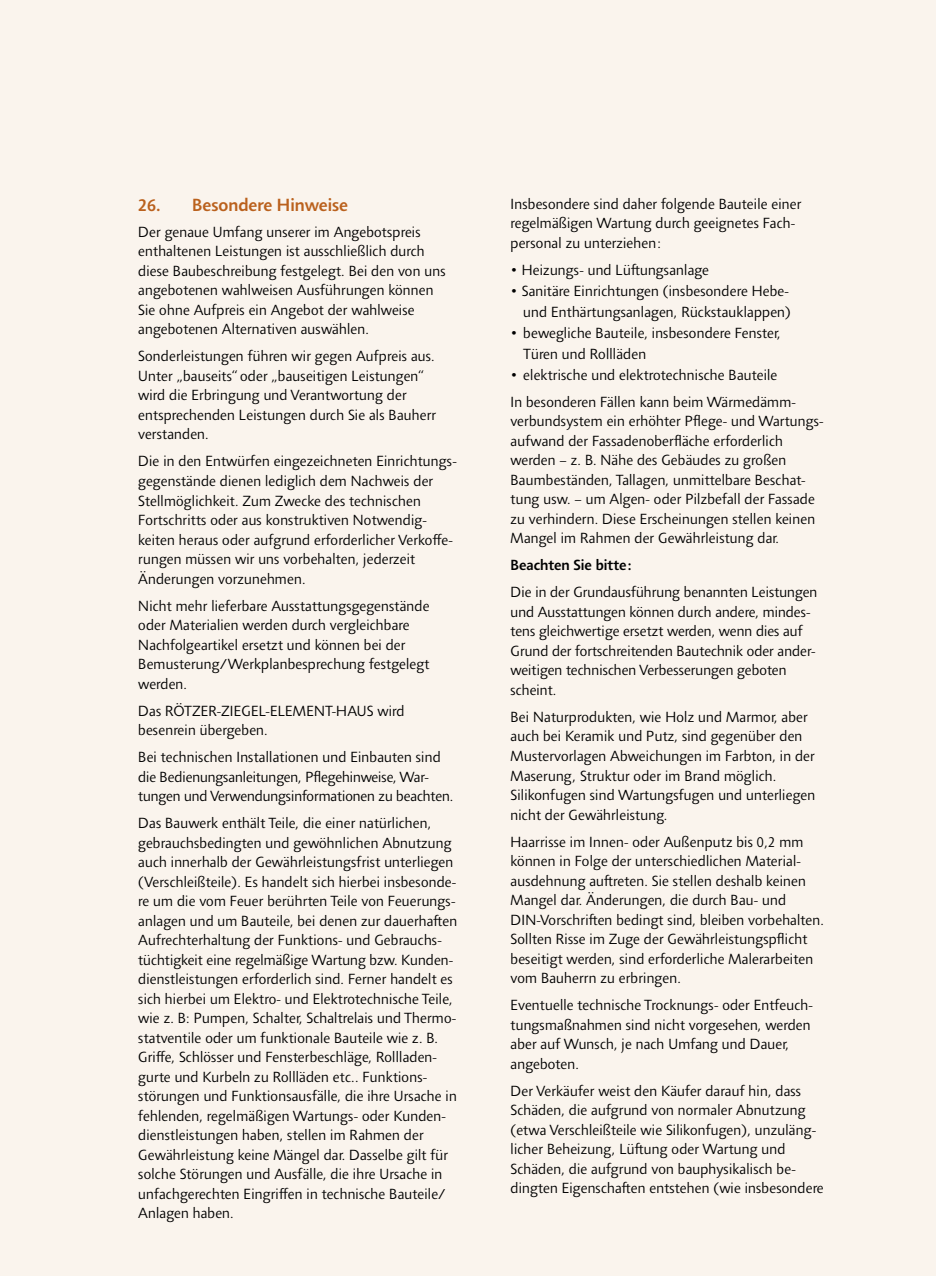
<style>
.page{position:relative;width:936px;height:1276px;background:#fff}
.page>*{position:absolute;margin:0;border:0;box-sizing:border-box;transform-origin:0 0}
.t1{font:500 18px "Agilita LT Pro";color:#ba611d}
.t2{font:300 15px/19.5px "Agilita LT Pro";color:#000}
.t3{font:500 15px "Agilita LT Pro";color:#000}
</style>
<div class="page">
<div style="left:0;top:0;width:935px;height:1276px;background:#faf4ed"></div>
<p class="t1" style="left:138px;top:192px;width:211px">26. Besondere Hinweise</p>
<p class="t2" style="left:138px;top:222px;width:309px">Der genaue Umfang unserer im Angebotspreis enthaltenen Leistungen ist ausschließlich durch diese Baubeschreibung festgelegt. Bei den von uns angebotenen wahlweisen Ausführungen können Sie ohne Aufpreis ein Angebot der wahlweise angebotenen Alternativen auswählen.</p>
<p class="t2" style="left:138px;top:346px;width:299px">Sonderleistungen führen wir gegen Aufpreis aus.<br>Unter „bauseits“ oder „bauseitigen Leistungen“ wird die Erbringung und Verantwortung der entsprechenden Leistungen durch Sie als Bauherr verstanden.</p>
<p class="t2" style="left:138px;top:451px;width:320px">Die in den Entwürfen eingezeichneten Einrichtungs&shy;gegenstände dienen lediglich dem Nachweis der Stellmöglichkeit. Zum Zwecke des technischen Fortschritts oder aus konstruktiven Notwendig&shy;keiten heraus oder aufgrund erforderlicher Verkoffe&shy;rungen müssen wir uns vorbehalten, jederzeit Änderungen vorzunehmen.</p>
<p class="t2" style="left:138px;top:595px;width:293px">Nicht mehr lieferbare Ausstattungsgegenstände oder Materialien werden durch vergleichbare Nachfolgeartikel ersetzt und können bei der Bemusterung/Werkplanbesprechung festgelegt werden.</p>
<p class="t2" style="left:138px;top:700px;width:268px">Das RÖTZER-ZIEGEL-ELEMENT-HAUS wird besenrein übergeben.</p>
<p class="t2" style="left:138px;top:747px;width:317px">Bei technischen Installationen und Einbauten sind die Bedienungsanleitungen, Pflegehinweise, War&shy;tungen und Verwendungsinformationen zu beachten.</p>
<p class="t2" style="left:138px;top:813px;width:320px">Das Bauwerk enthält Teile, die einer natürlichen, gebrauchsbedingten und gewöhnlichen Abnutzung auch innerhalb der Gewährleistungsfrist unterliegen (Verschleißteile). Es handelt sich hierbei insbesonde&shy;re um die vom Feuer berührten Teile von Feuerungs&shy;anlagen und um Bauteile, bei denen zur dauerhaften Aufrechterhaltung der Funktions- und Gebrauchs&shy;tüchtigkeit eine regelmäßige Wartung bzw. Kunden&shy;dienstleistungen erforderlich sind. Ferner handelt es sich hierbei um Elektro- und Elektrotechnische Teile, wie z. B: Pumpen, Schalter, Schaltrelais und Thermo&shy;statventile oder um funktionale Bauteile wie z. B.<br>Griffe, Schlösser und Fensterbeschläge, Rollladen&shy;gurte und Kurbeln zu Rollläden etc.. Funktions&shy;störungen und Funktionsausfälle, die ihre Ursache in fehlenden, regelmäßigen Wartungs- oder Kunden&shy;dienstleistungen haben, stellen im Rahmen der Gewährleistung keine Mängel dar. Dasselbe gilt für solche Störungen und Ausfälle, die ihre Ursache in unfachgerechten Eingriffen in technische Bauteile/ Anlagen haben.</p>
<p class="t2" style="left:510px;top:194px;width:292px">Insbesondere sind daher folgende Bauteile einer regelmäßigen Wartung durch geeignetes Fach&shy;personal zu unterziehen:</p>
<p class="t2" style="left:510px;top:260px;width:200px">• Heizungs- und Lüftungsanlage</p>
<p class="t2" style="left:510px;top:280px;width:282px;line-height:21px;text-align:right">• Sanitäre Einrichtungen (insbesondere Hebe&shy;und Enthärtungsanlagen, Rückstauklappen)</p>
<p class="t2" style="left:523px;top:322px;width:259px;line-height:21px;text-indent:-13px">• bewegliche Bauteile, insbesondere Fenster,<br>Türen und Rollläden</p>
<p class="t2" style="left:510px;top:361px;width:287px;line-height:27px">• elektrische und elektrotechnische Bauteile<br>In besonderen Fällen kann beim Wärmedämm-</p>
<p class="t2" style="left:510px;top:411px;width:315px">verbundsystem ein erhöhter Pflege- und Wartungs&shy;aufwand der Fassadenoberfläche erforderlich werden – z. B. Nähe des Gebäudes zu großen Baumbeständen, Tallagen, unmittelbare Beschat&shy;tung usw. – um Algen- oder Pilzbefall der Fassade zu verhindern. Diese Erscheinungen stellen keinen Mangel im Rahmen der Gewährleistung dar.</p>
<p class="t3" style="left:510px;top:555px;width:122px">Beachten Sie bitte:</p>
<p class="t2" style="left:510px;top:582px;width:308px">Die in der Grundausführung benannten Leistungen und Ausstattungen können durch andere, mindes&shy;tens gleichwertige ersetzt werden, wenn dies auf Grund der fortschreitenden Bautechnik oder ander&shy;weitigen technischen Verbesserungen geboten scheint.</p>
<p class="t2" style="left:510px;top:707px;width:306px">Bei Naturprodukten, wie Holz und Marmor, aber auch bei Keramik und Putz, sind gegenüber den Mustervorlagen Abweichungen im Farbton, in der Maserung, Struktur oder im Brand möglich.<br>Silikonfugen sind Wartungsfugen und unterliegen nicht der Gewährleistung.</p>
<p class="t2" style="left:510px;top:831px;width:315px">Haarrisse im Innen- oder Außenputz bis 0,2 mm können in Folge der unterschiedlichen Material&shy;ausdehnung auftreten. Sie stellen deshalb keinen Mangel dar. Änderungen, die durch Bau- und DIN-Vorschriften bedingt sind, bleiben vorbehalten.<br>Sollten Risse im Zuge der Gewährleistungspflicht beseitigt werden, sind erforderliche Malerarbeiten vom Bauherrn zu erbringen.</p>
<p class="t2" style="left:510px;top:995px;width:304px">Eventuelle technische Trocknungs- oder Entfeuch&shy;tungsmaßnahmen sind nicht vorgesehen, werden aber auf Wunsch, je nach Umfang und Dauer, angeboten.</p>
<p class="t2" style="left:510px;top:1080px;width:315px">Der Verkäufer weist den Käufer darauf hin, dass Schäden, die aufgrund von normaler Abnutzung (etwa Verschleißteile wie Silikonfugen), unzuläng&shy;licher Beheizung, Lüftung oder Wartung und Schäden, die aufgrund von bauphysikalisch be&shy;dingten Eigenschaften entstehen (wie insbesondere</p>
</div>
